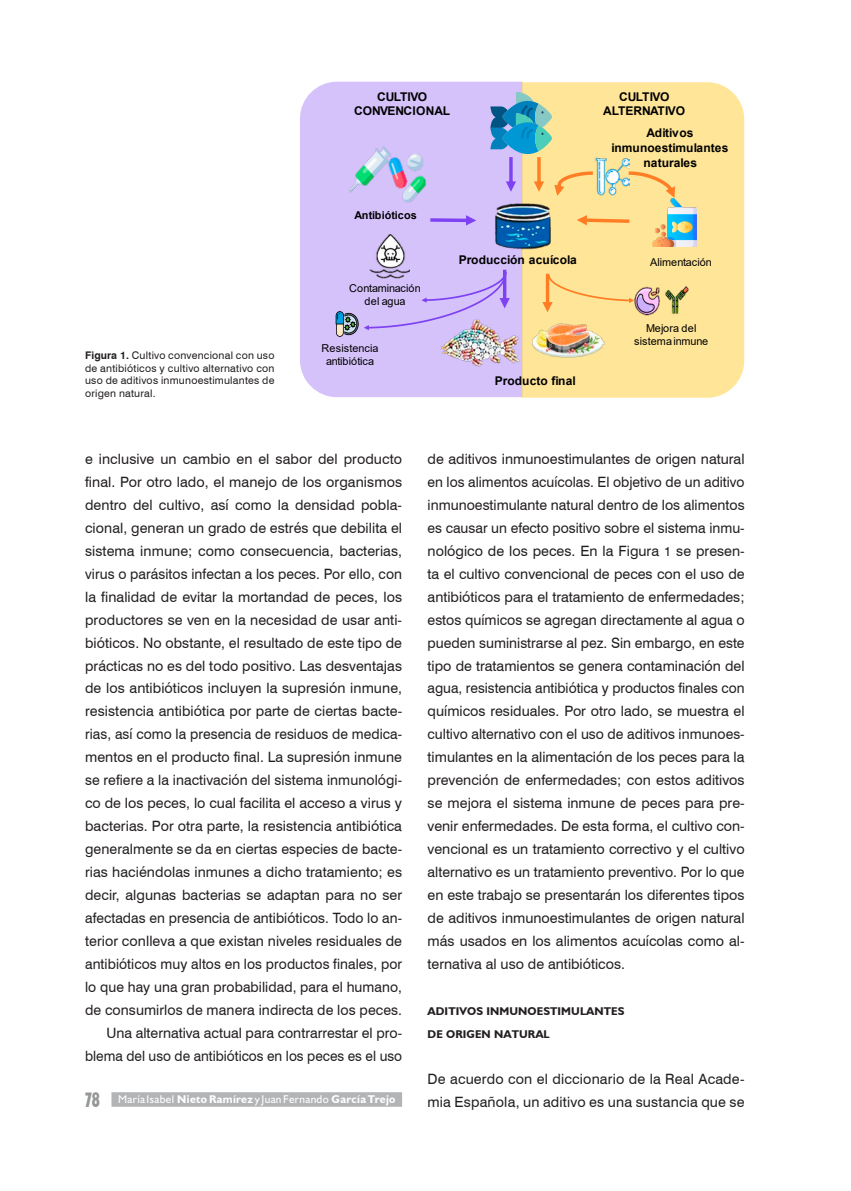
<style>
.page{position:relative;width:851px;height:1191px;background:#fff}
.page>*{position:absolute;margin:0;border:0;box-sizing:border-box;transform-origin:0 0}
.t1{font:700 condensed 21px "Humanist 521 BT Xtra";color:#949698;scale:.75 1}
.t2{font:14.25px/23px "Swiss 721 BT";letter-spacing:.005em;color:#231f20;text-align:right}
.t3{font:700 12px/14.5px "Arial";color:#000;text-align:center}
.t4{font:700 12px/14.2px "Arial";letter-spacing:-.025em;color:#000;text-align:center}
.t5{font:11.25px "Humanist 521 BT";letter-spacing:.03em;color:#fff}
.t6{font:700 11.25px/23px "Humanist 521 BT";letter-spacing:.01em;color:#231f20}
.t7{font:10.95px/13.2px "Arial";letter-spacing:.005em;color:#000;text-align:center}
.t8{font:700 10.95px "Arial";letter-spacing:-.015em;color:#000}
.t9{font:10.8px/13.2px "Arial";letter-spacing:-.01em;color:#000;text-align:center}
.t10{font:10.5px/12.6px "Swiss 721 BT";letter-spacing:.02em;color:#231f20;text-align:justify}
.s1{font-weight:700}
.s2{font-size:13.05px}
</style>
<div class="page">
<div style="left:111px;top:1092px;width:291px;height:14px;background:#b2b4b6"></div>
<div style="left:300px;top:82px;width:221px;height:315px;background:#d6c2fb"></div>
<div style="left:521px;top:82px;width:223px;height:316px;background:#ffe597"></div>
<img style="left:652px;top:198px;width:44px;height:49px">
<svg style="left:576px;top:215px;width:53px;height:10px"></svg>
<img style="left:531px;top:320px;width:76px;height:39px">
<img style="left:593px;top:151px;width:36px;height:45px">
<svg style="left:628px;top:171px;width:47px;height:27px"></svg>
<img style="left:493px;top:202px;width:59px;height:48px">
<img style="left:633px;top:282px;width:58px;height:35px">
<svg style="left:542px;top:274px;width:92px;height:38px;background:#ffdb8c"></svg>
<img style="left:383px;top:150px;width:47px;height:57px">
<img style="left:347px;top:142px;width:50px;height:57px">
<svg style="left:490px;top:92px;width:103px;height:104px;background:#bec6af"></svg>
<svg style="left:430px;top:215px;width:46px;height:10px"></svg>
<img style="left:439px;top:314px;width:82px;height:58px">
<img style="left:367px;top:234px;width:42px;height:36px">
<svg style="left:335px;top:270px;width:174px;height:67px;background:#c9b6f0"></svg>
<p class="t10" style="left:85px;top:348px;width:191px"><span class="s1">Figura 1.</span> Cultivo convencional con uso de antibióticos y cultivo alternativo con uso de aditivos inmunoestimulantes de origen natural.</p>
<p class="t3" style="left:354px;top:89px;width:97px">CULTIVO<br>CONVENCIONAL</p>
<p class="t4" style="left:603px;top:89px;width:83px">CULTIVO<br>ALTERNATIVO</p>
<p class="t3" style="left:611px;top:126px;width:118px">Aditivos inmunoestimulantes naturales</p>
<p class="t8" style="left:354px;top:207px;width:64px">Antibióticos</p>
<p class="t9" style="left:349px;top:282px;width:73px">Contaminación del agua</p>
<p class="t9" style="left:321px;top:341px;width:58px">Resistencia antibiótica</p>
<p class="t3" style="left:458px;top:253px;width:119px">Producción acuícola</p>
<p class="t9" style="left:650px;top:256px;width:63px">Alimentación</p>
<p class="t3" style="left:495px;top:373px;width:82px">Producto final</p>
<p class="t7" style="left:634px;top:322px;width:75px">Mejora del sistemainmune</p>
<p class="t2" style="left:85px;top:447px;width:318px">e inclusive un cambio en el sabor del producto final. Por otro lado, el manejo de los organismos dentro del cultivo, así como la densidad pobla&shy;cional, generan un grado de estrés que debilita el sistema inmune; como consecuencia, bacterias, virus o parásitos infectan a los peces. Por ello, con la finalidad de evitar la mortandad de peces, los productores se ven en la necesidad de usar anti&shy;bióticos. No obstante, el resultado de este tipo de prácticas no es del todo positivo. Las desventajas de los antibióticos incluyen la supresión inmune, resistencia antibiótica por parte de ciertas bacte&shy;rias, así como la presencia de residuos de medica&shy;mentos en el producto final. La supresión inmune se refiere a la inactivación del sistema inmunológi&shy;co de los peces, lo cual facilita el acceso a virus y bacterias. Por otra parte, la resistencia antibiótica generalmente se da en ciertas especies de bacte&shy;rias haciéndolas inmunes a dicho tratamiento; es decir, algunas bacterias se adaptan para no ser afectadas en presencia de antibióticos. Todo lo an&shy;terior conlleva a que existan niveles residuales de antibióticos muy altos en los productos finales, por lo que hay una gran probabilidad, para el humano, de consumirlos de manera indirecta de los peces.<br>Una alternativa actual para contrarrestar el pro&shy;blema del uso de antibióticos en los peces es el uso</p>
<p class="t2" style="left:427px;top:447px;width:318px;text-align:justify">de aditivos inmunoestimulantes de origen natural en los alimentos acuícolas. El objetivo de un aditivo inmunoestimulante natural dentro de los alimentos es causar un efecto positivo sobre el sistema inmu&shy;nológico de los peces. En la Figura <span class="s2">1</span> se presen&shy;ta el cultivo convencional de peces con el uso de antibióticos para el tratamiento de enfermedades; estos químicos se agregan directamente al agua o pueden suministrarse al pez. Sin embargo, en este tipo de tratamientos se genera contaminación del agua, resistencia antibiótica y productos finales con químicos residuales. Por otro lado, se muestra el cultivo alternativo con el uso de aditivos inmunoes&shy;timulantes en la alimentación de los peces para la prevención de enfermedades; con estos aditivos se mejora el sistema inmune de peces para pre&shy;venir enfermedades. De esta forma, el cultivo con&shy;vencional es un tratamiento correctivo y el cultivo alternativo es un tratamiento preventivo. Por lo que en este trabajo se presentarán los diferentes tipos de aditivos inmunoestimulantes de origen natural más usados en los alimentos acuícolas como al&shy;ternativa al uso de antibióticos.</p>
<p class="t6" style="left:427px;top:999px;width:198px">ADITIVOS INMUNOESTIMULANTES<br>DE ORIGEN NATURAL</p>
<p class="t2" style="left:427px;top:1066px;width:318px">De acuerdo con el diccionario de la Real Acade-</p>
<h1 class="t1" style="left:85px;top:1086px;width:21px">78</h1>
<p class="t5" style="left:118px;top:1092px;width:279px">María Isabel <span class="s1">N IETO RAMÍREZ</span> y Juan Fernando <span class="s1">GARCÍA TREJO</span></p>
<p class="t2" style="left:427px;top:1089px;width:318px">mia Española, un aditivo es una sustancia que se</p>
</div>
